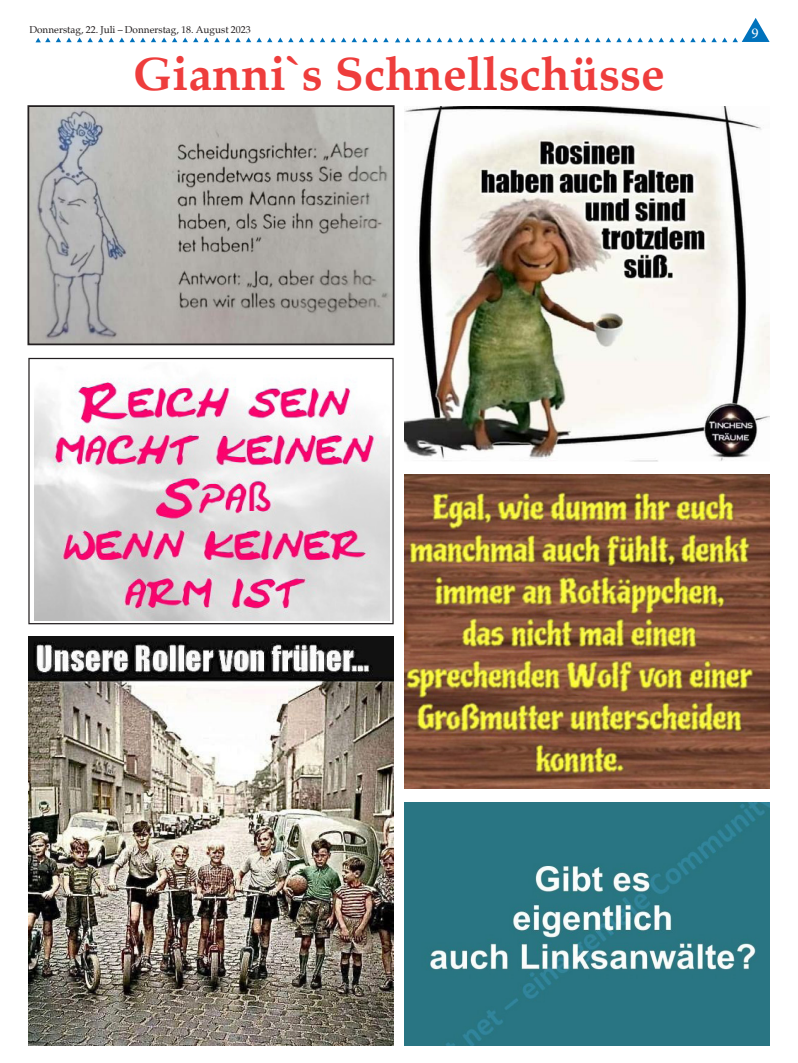
<style>
.page{position:relative;width:798px;height:1063px;background:#fff}
.page>*{position:absolute;margin:0;border:0;box-sizing:border-box;transform-origin:0 0}
.t1{font:700 47.5px "Palatia";color:#ee3d3c}
.t2{font:15px "Minion Pro";color:#fff}
.t3{font:10px "Palatia";color:#231f20}
</style>
<div class="page">
<svg style="left:669px;top:38px;width:15px;height:4px"></svg>
<svg style="left:595px;top:38px;width:68px;height:4px"></svg>
<svg style="left:574px;top:38px;width:15px;height:4px"></svg>
<svg style="left:500px;top:38px;width:68px;height:4px"></svg>
<svg style="left:479px;top:38px;width:15px;height:4px"></svg>
<svg style="left:690px;top:18px;width:79px;height:24px"></svg>
<svg style="left:395px;top:38px;width:78px;height:4px"></svg>
<svg style="left:320px;top:38px;width:68px;height:4px"></svg>
<svg style="left:225px;top:38px;width:89px;height:4px"></svg>
<svg style="left:130px;top:38px;width:89px;height:4px"></svg>
<svg style="left:35px;top:38px;width:89px;height:4px"></svg>
<div style="left:28px;top:358px;width:365px;height:266px;border:1px solid #231f20"></div>
<img style="left:30px;top:108px;width:361px;height:234px">
<div style="left:27px;top:105px;width:367px;height:240px;border:2px solid #231f20"></div>
<img style="left:404px;top:475px;width:365px;height:313px">
<img style="left:35px;top:378px;width:354px;height:242px">
<img style="left:404px;top:106px;width:365px;height:355px">
<img style="left:28px;top:637px;width:365px;height:408px">
<img style="left:404px;top:802px;width:365px;height:243px">
<p class="t3" style="left:29px;top:23px;width:223px">Donnerstag, 22. Juli – Donnerstag, 18. August 2023</p>
<p class="t1" style="left:133px;top:45px;width:533px">Gianni`s Schnellschüsse</p>
<h2 class="t2" style="left:751px;top:23px;width:9px">9</h2>
</div>
